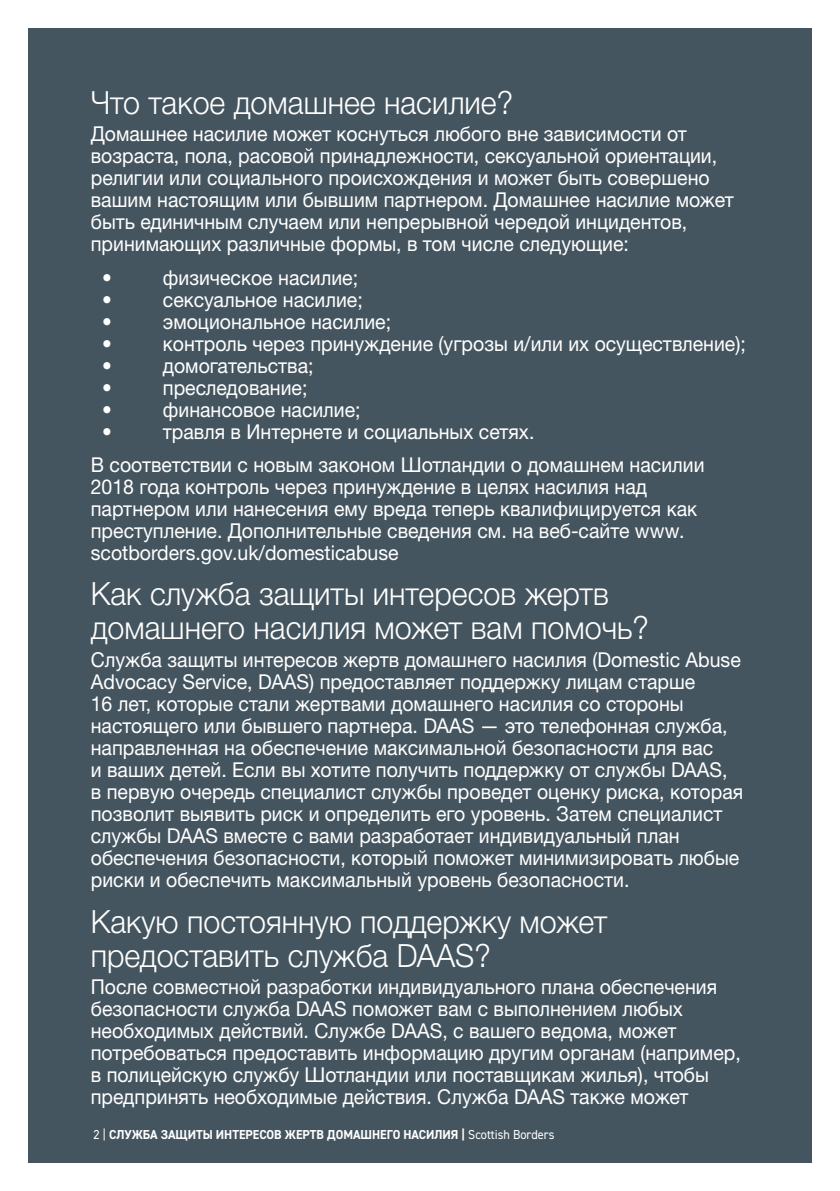
<style>
.page{position:relative;width:840px;height:1191px;background:#fff}
.page>*{position:absolute;margin:0;border:0;box-sizing:border-box;transform-origin:0 0}
.Head{font:300 32px/34px "Helvetica Neue LTW1 G";color:#fff;scale:.95 1}
.Body{font:20.4px/22px "Helvetica Neue LTW1 G";color:#fff;scale:.95 1}
.Bullet{font:20.4px "Helvetica Neue LTW1 G";color:#fff;scale:.95 1}
.t1{font:700 13px "DIN2014";color:#fff;scale:.95 1}
.s1{font-weight:400}
</style>
<div class="page">
<div style="left:28px;top:28px;width:783px;height:1134px;background:#45555f"></div>
<p class="Head" style="left:91px;top:85px;width:445px">Что такое домашнее насилие?</p>
<p class="Body" style="left:91px;top:123px;width:678px">Домашнее насилие может коснуться любого вне зависимости от возраста, пола, расовой принадлежности, сексуальной ориентации, религии или социального происхождения и может быть совершено вашим настоящим или бывшим партнером. Домашнее насилие может быть единичным случаем или непрерывной чередой инцидентов, принимающих различные формы, в том числе следующие:</p>
<p class="Bullet" style="left:102px;top:265px;width:12px">•</p>
<p class="Bullet" style="left:163px;top:265px;width:207px">физическое насилие;</p>
<p class="Bullet" style="left:102px;top:287px;width:12px">•</p>
<p class="Bullet" style="left:163px;top:287px;width:212px">сексуальное насилие;</p>
<p class="Bullet" style="left:102px;top:309px;width:12px">•</p>
<p class="Bullet" style="left:163px;top:309px;width:241px">эмоциональное насилие;</p>
<p class="Bullet" style="left:102px;top:331px;width:12px">•</p>
<p class="Bullet" style="left:163px;top:331px;width:614px">контроль через принуждение (угрозы и/или их осуществление);</p>
<p class="Bullet" style="left:102px;top:353px;width:12px">•</p>
<p class="Bullet" style="left:163px;top:353px;width:160px">домогательства;</p>
<p class="Bullet" style="left:102px;top:375px;width:12px">•</p>
<p class="Bullet" style="left:163px;top:375px;width:154px">преследование;</p>
<p class="Bullet" style="left:102px;top:397px;width:12px">•</p>
<p class="Bullet" style="left:163px;top:397px;width:209px">финансовое насилие;</p>
<p class="Bullet" style="left:102px;top:419px;width:12px">•</p>
<p class="Bullet" style="left:163px;top:419px;width:392px">травля в Интернете и социальных сетях.</p>
<p class="Body" style="left:91px;top:454px;width:647px">В соответствии с новым законом Шотландии о домашнем насилии 2018 года контроль через принуждение в целях насилия над партнером или нанесения ему вреда теперь квалифицируется как преступление. Дополнительные сведения см. на веб-сайте www. scotborders.gov.uk/domesticabuse</p>
<p class="Head" style="left:91px;top:577px;width:588px">Как служба защиты интересов жертв домашнего насилия может вам помочь?</p>
<p class="Body" style="left:91px;top:649px;width:687px">Служба защиты интересов жертв домашнего насилия (Domestic Abuse Advocacy Service, DAAS) предоставляет поддержку лицам старше<br>16 лет, которые стали жертвами домашнего насилия со стороны настоящего или бывшего партнера. DAAS — это телефонная служба, направленная на обеспечение максимальной безопасности для вас<br>и ваших детей. Если вы хотите получить поддержку от службы DAAS,<br>в первую очередь специалист службы проведет оценку риска, которая позволит выявить риск и определить его уровень. Затем специалист службы DAAS вместе с вами разработает индивидуальный план обеспечения безопасности, который поможет минимизировать любые риски и обеспечить максимальный уровень безопасности.</p>
<p class="Head" style="left:91px;top:904px;width:545px">Какую постоянную поддержку может предоставить служба DAAS?</p>
<p class="Body" style="left:91px;top:976px;width:685px">После совместной разработки индивидуального плана обеспечения безопасности служба DAAS поможет вам с выполнением любых необходимых действий. Службе DAAS, с вашего ведома, может потребоваться предоставить информацию другим органам (например, в полицейскую службу Шотландии или поставщикам жилья), чтобы предпринять необходимые действия. Служба DAAS также может</p>
<p class="t1" style="left:94px;top:1125px;width:486px"><span class="s1">2 |</span> СЛУЖБА ЗАЩИТЫ ИНТЕРЕСОВ ЖЕРТВ ДОМАШНЕГО НАСИЛИЯ | <span class="s1">Scottish Borders</span></p>
</div>
